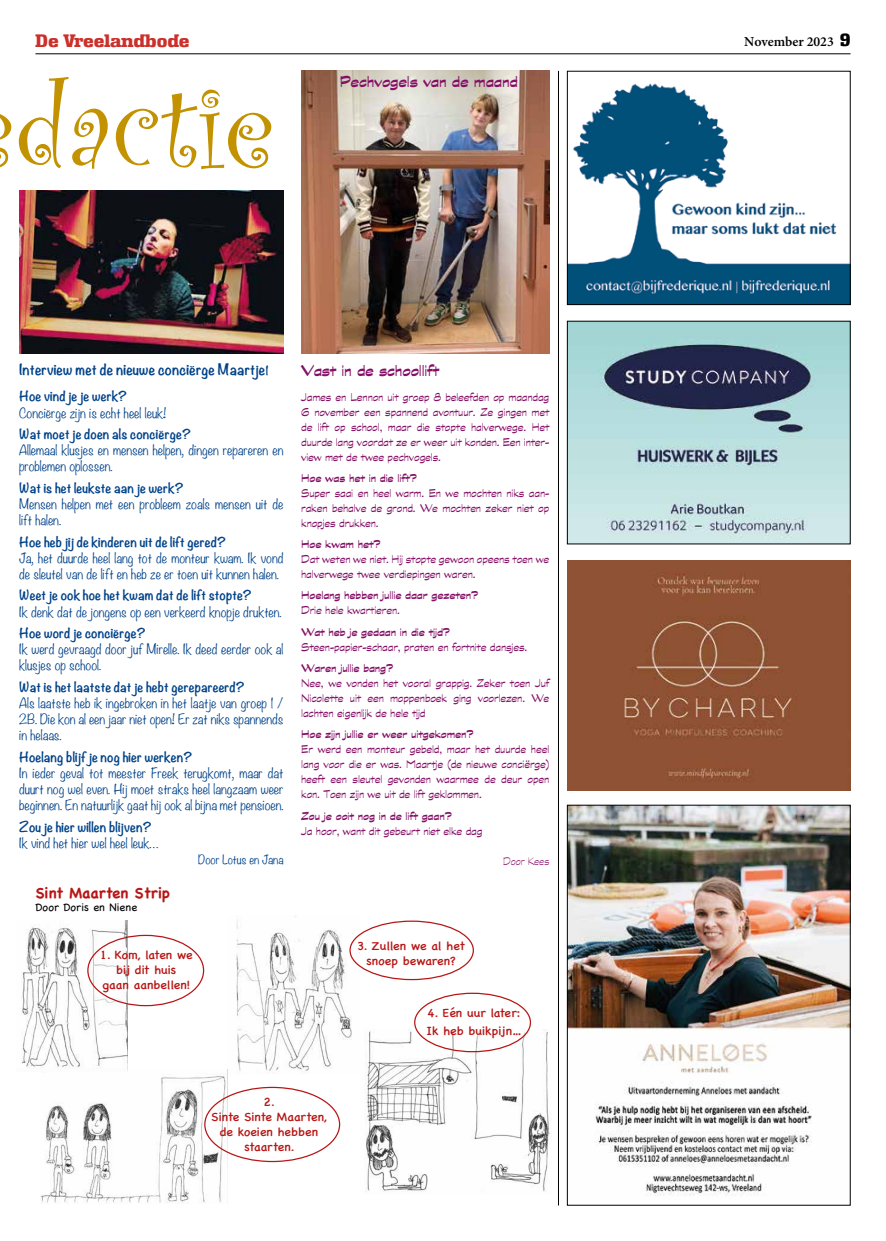
<style>
.page{position:relative;width:886px;height:1241px;background:#fff}
.page>*{position:absolute;margin:0;border:0;box-sizing:border-box;transform-origin:0 0}
.t1{font:121.25px "Curlz";color:#c29200}
.t2{font:700 17.5px "Graphite Std";letter-spacing:-.01em;color:#850f66}
.t3{font:800 17.5px "Enschede";color:#cc302b}
.t4{font:700 15px "Chalkboard SE";color:#b61615}
.t5{font:700 13.75px "Noteworthy";color:#004289}
.t6{font:600 13.75px "Minion Pro";color:#000}
.t7{font:12.5px/15px "Graphite Std";letter-spacing:-.01em;color:#850f66;text-align:justify}
.t8{font:300 12.5px/16.2px "Noteworthy";color:#004289}
.t9{font:700 12.5px "Noteworthy";color:#004289}
.t10{font:700 12.5px "Graphite Std";letter-spacing:-.01em;color:#850f66}
.t11{font:12.5px/15px "Chalkboard SE";color:#b61615;text-align:center}
.t12{font:300 11.88px "Graphite Std";letter-spacing:-.01em;color:#850f66}
.t13{font:300 11.25px "Chalkboard SE";color:#000}
.t14{font:300 11.25px "Noteworthy";color:#004289}
.s1{font-family:"Enschede";font-weight:800;font-size:17.5px}
.s2{font-size:11.25px}
</style>
<div class="page">
<hr style="left:35px;top:53px;width:815px;height:1px;background:#000">
<img style="left:301px;top:71px;width:248px;height:282px">
<hr style="left:558px;top:71px;width:1px;height:1134px;background:#000">
<img style="left:569px;top:83px;width:279px;height:220px">
<div style="left:567px;top:71px;width:283px;height:234px;border:1px solid #000"></div>
<img style="left:569px;top:323px;width:279px;height:219px">
<img style="left:567px;top:560px;width:283px;height:230px">
<img style="left:569px;top:806px;width:279px;height:390px">
<div style="left:567px;top:804px;width:283px;height:401px;border:1px solid #000"></div>
<img style="left:19px;top:191px;width:264px;height:162px">
<img style="left:227px;top:921px;width:133px;height:152px">
<img style="left:40px;top:1069px;width:187px;height:134px">
<img style="left:22px;top:920px;width:105px;height:151px">
<img style="left:366px;top:1028px;width:184px;height:164px">
<div style="left:349px;top:920px;width:125px;height:60px;border:1px solid #b61615;border-radius:50%"></div>
<div style="left:414px;top:992px;width:117px;height:60px;border:1px solid #b61615;border-radius:50%"></div>
<h2 class="t3" style="left:35px;top:30px;width:156px">De Vreelandbode</h2>
<p class="t6" style="left:744px;top:33px;width:108px">November 2023 <span class="s1">9</span></p>
<h1 class="t1" style="left:14px;top:42px;width:261px">dactie</h1>
<h2 class="t2" style="left:340px;top:72px;width:180px">Pechvogels van de maand</h2>
<p class="t5" style="left:19px;top:357px;width:251px">Interview met de nieuwe conciërge Maartje<span class="s2">1</span></p>
<p class="t9" style="left:19px;top:385px;width:110px">Hoe vind je je werk?</p>
<p class="t8" style="left:19px;top:404px;width:149px">Conciërge zijn is echt heel leuk!</p>
<p class="t9" style="left:19px;top:423px;width:173px">Wat moet je doen als conciërge?</p>
<p class="t8" style="left:19px;top:442px;width:266px">Allemaal klusjes en mensen helpen, dingen repareren en problemen oplossen.</p>
<p class="t9" style="left:19px;top:476px;width:166px">Wat is het leukste aan je werk?</p>
<p class="t8" style="left:19px;top:495px;width:266px">Mensen helpen met een probleem zoals mensen uit de lift halen.</p>
<p class="t9" style="left:19px;top:530px;width:209px">Hoe heb jij de kinderen uit de lift gered?</p>
<p class="t8" style="left:19px;top:549px;width:266px">Ja, het duurde heel lang tot de monteur kwam. Ik vond de sleutel van de lift en heb ze er toen uit kunnen halen.</p>
<p class="t9" style="left:19px;top:584px;width:234px">Weet je ook hoe het kwam dat de lift stopte?</p>
<p class="t8" style="left:19px;top:603px;width:264px">Ik denk dat de jongens op een verkeerd knopje drukten.</p>
<p class="t9" style="left:19px;top:621px;width:128px">Hoe word je conciërge?</p>
<p class="t8" style="left:19px;top:640px;width:266px">Ik werd gevraagd door juf Mirelle. Ik deed eerder ook al klusjes op school.</p>
<p class="t9" style="left:19px;top:675px;width:227px">Wat is het laatste dat je hebt gerepareerd?</p>
<p class="t8" style="left:19px;top:694px;width:266px;text-align:justify">Als laatste heb ik ingebroken in het laatje van groep 1 / 2B. Die kon al een jaar niet open! Er zat niks spannends in helaas.</p>
<p class="t9" style="left:19px;top:745px;width:175px">Hoelang blijf je nog hier werken?</p>
<p class="t8" style="left:19px;top:764px;width:266px;text-align:justify">In ieder geval tot meester Freek terugkomt, maar dat duurt nog wel even. Hij moet straks heel langzaam weer beginnen. En natuurlijk gaat hij ook al bijna met pensioen.</p>
<p class="t9" style="left:19px;top:815px;width:134px">Zou je hier willen blijven?</p>
<p class="t8" style="left:19px;top:834px;width:141px">Ik vind het hier wel heel leuk…</p>
<p class="t14" style="left:198px;top:849px;width:87px">Door Lotus en Jana</p>
<p class="t4" style="left:35px;top:883px;width:136px">Sint Maarten Strip</p>
<p class="t13" style="left:35px;top:897px;width:103px">Door Doris en Niene</p>
<p class="t11" style="left:100px;top:946px;width:94px">1. Kom, laten we bij dit huis<br>gaan aanbellen!</p>
<h2 class="t2" style="left:301px;top:360px;width:139px">Vast in de schoollift</h2>
<p class="t7" style="left:301px;top:389px;width:250px">James en Lennon uit groep 8 beleefden op maandag 6 november een spannend avontuur. Ze gingen met de lift op school, maar die stopte halverwege. Het duurde lang voordat ze er weer uit konden. Een inter&shy;view met de twee pechvogels.</p>
<p class="t10" style="left:301px;top:471px;width:117px">Hoe was het in die lift?</p>
<p class="t7" style="left:301px;top:485px;width:250px">Super saai en heel warm. En we mochten niks aan&shy;raken behalve de grond. We mochten zeker niet op knopjes drukken.</p>
<p class="t10" style="left:301px;top:537px;width:81px">Hoe kwam het?</p>
<p class="t7" style="left:301px;top:551px;width:250px">Dat weten we niet. Hij stopte gewoon opeens toen we halverwege twee verdiepingen waren.</p>
<p class="t10" style="left:301px;top:588px;width:179px">Hoelang hebben jullie daar gezeten?</p>
<p class="t7" style="left:301px;top:603px;width:100px">Drie hele kwartieren.</p>
<p class="t10" style="left:301px;top:624px;width:150px">Wat heb je gedaan in die tijd?</p>
<p class="t7" style="left:301px;top:639px;width:227px">Steen-papier-schaar, praten en fortnite dansjes.</p>
<p class="t10" style="left:301px;top:661px;width:94px">Waren jullie bang?</p>
<p class="t7" style="left:301px;top:675px;width:250px">Nee, we vonden het vooral grappig. Zeker toen Juf Nicolette uit een moppenboek ging voorlezen. We lachten eigenlijk de hele tijd</p>
<p class="t10" style="left:301px;top:727px;width:174px">Hoe zijn jullie er weer uitgekomen?</p>
<p class="t7" style="left:301px;top:741px;width:250px">Er werd een monteur gebeld, maar het duurde heel lang voor die er was. Maartje (de nieuwe conciërge) heeft een sleutel gevonden waarmee de deur open kon. Toen zijn we uit de lift geklommen.</p>
<p class="t10" style="left:301px;top:808px;width:152px">Zou je ooit nog in de lift gaan?</p>
<p class="t7" style="left:301px;top:823px;width:183px">Ja hoor, want dit gebeurt niet elke dag</p>
<p class="t12" style="left:503px;top:854px;width:48px">Door Kees</p>
<p class="t11" style="left:357px;top:937px;width:109px">3. Zullen we al het snoep bewaren?</p>
<p class="t11" style="left:426px;top:1003px;width:96px;line-height:18px;text-align:left">4. Eén uur later:<br>Ik heb buikpijn…</p>
<p class="t11" style="left:211px;top:1093px;width:117px">2.<br>Sinte Sinte Maarten, de koeien hebben staarten.</p>
</div>
